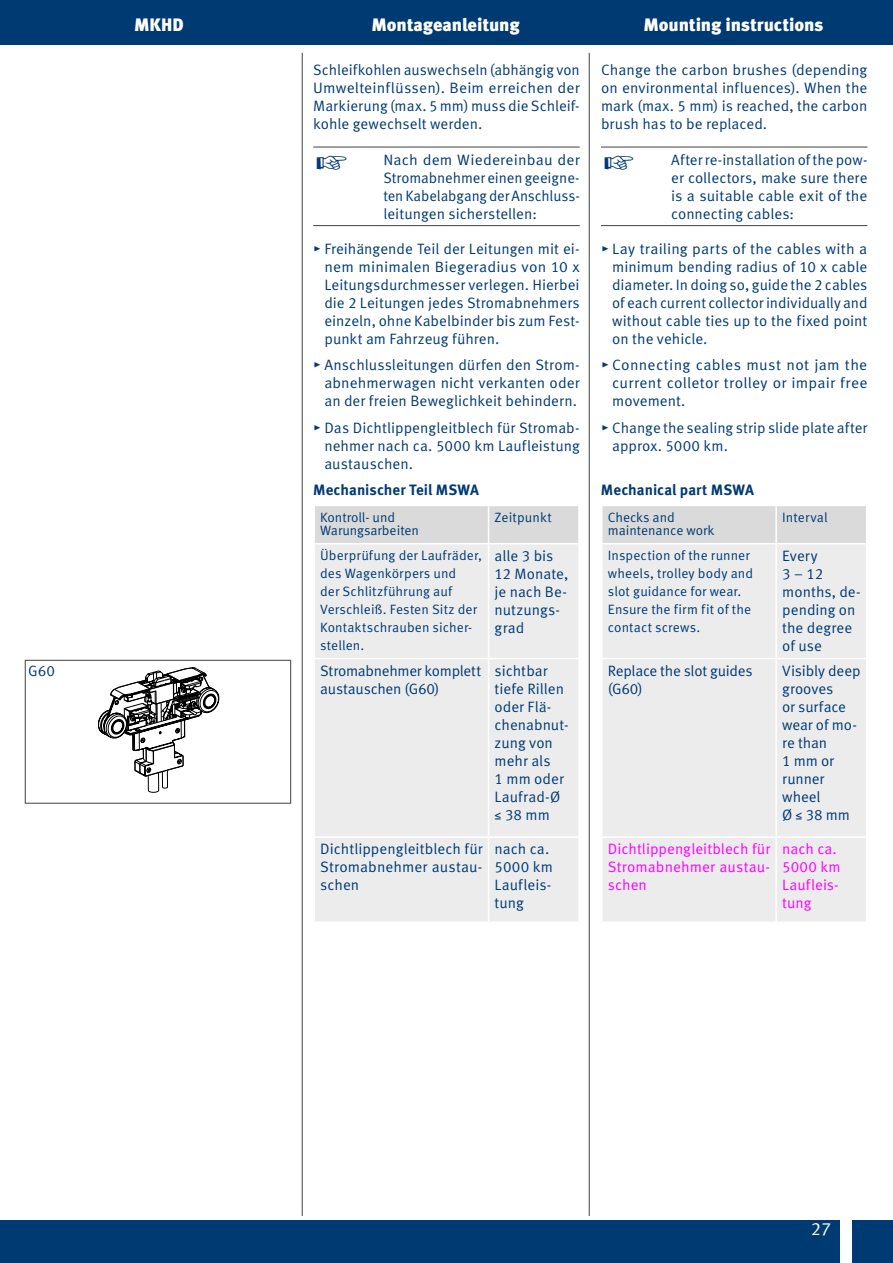
<style>
.page{position:relative;width:893px;height:1263px;background:#fff}
.page>*{position:absolute;margin:0;border:0;box-sizing:border-box;transform-origin:0 0}
.t1{font:900 18px "Meta Pro";letter-spacing:-.01em;color:#fff}
.t2{font:18px "Meta Pro";color:#fff}
.t3{font:15px/18px "Meta Pro";color:#003a73;text-align:justify}
.t4{font:15px/18px "Meta Pro";color:#f0f;text-align:justify}
.t5{font:15px/18px "Meta Pro";letter-spacing:-.02em;color:#003a73}
.t6{font:700 15px "Meta Pro";color:#003a73}
.t7{font:13.5px/18px "Meta Pro";letter-spacing:.005em;color:#003a73}
</style>
<div class="page">
<div style="left:0;top:1220px;width:893px;height:43px;background:#003a73"></div>
<div style="left:840px;top:1220px;width:11px;height:43px;background:#fff"></div>
<hr style="left:589px;top:53px;width:1px;height:1163px;background:#565656">
<hr style="left:302px;top:53px;width:1px;height:1163px;background:#565656">
<div style="left:0;top:0;width:893px;height:45px;background:#003a73"></div>
<hr style="left:313px;top:146px;width:267px;height:2px;background:#565656">
<hr style="left:313px;top:225px;width:267px;height:1px;background:#565656">
<hr style="left:601px;top:146px;width:266px;height:2px;background:#565656">
<hr style="left:601px;top:225px;width:266px;height:1px;background:#565656">
<div style="left:315px;top:506px;width:263px;height:37px;background:#dadada"></div>
<div style="left:315px;top:544px;width:263px;height:377px;background:#ececed"></div>
<hr style="left:488px;top:506px;width:1px;height:37px;background:#fff">
<hr style="left:488px;top:544px;width:1px;height:114px;background:#fff">
<hr style="left:313px;top:658px;width:176px;height:1px;background:#fff">
<hr style="left:489px;top:658px;width:91px;height:1px;background:#fff">
<hr style="left:488px;top:659px;width:1px;height:177px;background:#fff">
<hr style="left:313px;top:836px;width:176px;height:2px;background:#fff">
<hr style="left:489px;top:836px;width:91px;height:2px;background:#fff">
<hr style="left:488px;top:838px;width:1px;height:83px;background:#fff">
<div style="left:603px;top:506px;width:263px;height:37px;background:#dadada"></div>
<div style="left:603px;top:544px;width:263px;height:377px;background:#ececed"></div>
<hr style="left:775px;top:506px;width:2px;height:37px;background:#fff">
<hr style="left:775px;top:544px;width:2px;height:114px;background:#fff">
<hr style="left:601px;top:658px;width:175px;height:1px;background:#fff">
<hr style="left:776px;top:658px;width:91px;height:1px;background:#fff">
<hr style="left:775px;top:659px;width:2px;height:177px;background:#fff">
<hr style="left:601px;top:836px;width:175px;height:2px;background:#fff">
<hr style="left:776px;top:836px;width:91px;height:2px;background:#fff">
<hr style="left:775px;top:838px;width:2px;height:83px;background:#fff">
<svg style="left:98px;top:668px;width:121px;height:125px"></svg>
<div style="left:25px;top:660px;width:266px;height:144px;border:1px solid #565656"></div>
<div style="left:26px;top:661px;width:30px;height:18px;background:#fff"></div>
<p class="t3" style="left:28px;top:661px;width:28px">G60</p>
<p class="t1" style="left:134px;top:14px;width:51px">MKHD</p>
<p class="t1" style="left:371px;top:14px;width:150px">Montageanleitung</p>
<p class="t1" style="left:643px;top:14px;width:182px">Mounting instructions</p>
<p class="t3" style="left:313px;top:61px;width:268px">Schleifkohlen auswechseln (abhängig von Umwelteinflüssen). Beim erreichen der Markierung (max. 5 mm) muss die Schleif&shy;kohle gewechselt werden.</p>
<p class="t3" style="left:383px;top:151px;width:198px;text-indent:-70px">★ Nach dem Wiedereinbau der Stromabnehmer einen geeigne&shy;ten Kabelabgang der Anschluss&shy;leitungen sicherstellen:</p>
<p class="t3" style="left:324px;top:240px;width:257px;text-indent:-11px">▸ Freihängende Teil der Leitungen mit ei&shy;nem minimalen Biegeradius von 10 x Leitungsdurchmesser verlegen. Hierbei die 2 Leitungen jedes Stromabnehmers einzeln, ohne Kabelbinder bis zum Fest&shy;punkt am Fahrzeug führen.</p>
<p class="t3" style="left:324px;top:356px;width:257px;text-indent:-11px">▸ Anschlussleitungen dürfen den Strom&shy;abnehmerwagen nicht verkanten oder an der freien Beweglichkeit behindern.</p>
<p class="t3" style="left:324px;top:419px;width:257px;text-indent:-11px">▸ Das Dichtlippengleitblech für Stromab&shy;nehmer nach ca. 5000 km Laufleistung austauschen.</p>
<p class="t6" style="left:313px;top:480px;width:167px">Mechanischer Teil MSWA</p>
<p class="t3" style="left:601px;top:61px;width:268px">Change the carbon brushes (depending on environmental influences). When the mark (max. 5 mm) is reached, the carbon brush has to be replaced.</p>
<p class="t3" style="left:671px;top:151px;width:198px;text-indent:-70px">★ After re-installation of the pow&shy;er collectors, make sure there is a suitable cable exit of the connecting cables:</p>
<p class="t3" style="left:612px;top:240px;width:257px;text-indent:-11px">▸ Lay trailing parts of the cables with a minimum bending radius of 10 x cable diameter. In doing so, guide the 2 cables of each current collector individually and without cable ties up to the fixed point on the vehicle.</p>
<p class="t3" style="left:612px;top:356px;width:257px;text-indent:-11px">▸ Connecting cables must not jam the current colletor trolley or impair free movement.</p>
<p class="t3" style="left:612px;top:419px;width:257px;text-indent:-11px">▸ Change the sealing strip slide plate after approx. 5000 km.</p>
<p class="t6" style="left:601px;top:480px;width:154px">Mechanical part MSWA</p>
<p class="t7" style="left:320px;top:510px;width:100px;line-height:13.5px">Kontroll- und<br>Warungsarbeiten</p>
<p class="t7" style="left:495px;top:508px;width:59px">Zeitpunkt</p>
<p class="t7" style="left:320px;top:546px;width:163px">Überprüfung der Laufräder, des Wagenkörpers und<br>der Schlitzführung auf<br>Verschleiß. Festen Sitz der<br>Kontaktschrauben sicher&shy;stellen.</p>
<p class="t3" style="left:495px;top:547px;width:75px;text-align:left">alle 3 bis<br>12 Monate, je nach Be&shy;nutzungs&shy;grad</p>
<p class="t5" style="left:320px;top:662px;width:163px">Stromabnehmer komplett austauschen (G60)</p>
<p class="t3" style="left:495px;top:662px;width:75px;text-align:left">sichtbar tiefe Rillen oder Flä&shy;chenabnut&shy;zung von mehr als<br>1 mm oder<br>Laufrad-Ø ≤ 38 mm</p>
<p class="t3" style="left:320px;top:840px;width:164px">Dichtlippengleitblech für Stromabnehmer austau&shy;schen</p>
<p class="t3" style="left:495px;top:840px;width:60px;text-align:left">nach ca.<br>5000 km<br>Laufleis&shy;tung</p>
<p class="t7" style="left:608px;top:510px;width:108px;line-height:13.5px">Checks and maintenance work</p>
<p class="t7" style="left:782px;top:508px;width:47px">Interval</p>
<p class="t7" style="left:608px;top:546px;width:147px">Inspection of the runner wheels, trolley body and slot guidance for wear.<br>Ensure the firm fit of the contact screws.</p>
<p class="t3" style="left:782px;top:547px;width:80px;text-align:left">Every<br>3 – 12 months, de&shy;pending on the degree of use</p>
<p class="t5" style="left:608px;top:662px;width:146px">Replace the slot guides (G60)</p>
<p class="t3" style="left:782px;top:662px;width:80px;text-align:left">Visibly deep grooves<br>or surface wear of mo&shy;re than<br>1 mm or runner wheel<br>Ø ≤ 38 mm</p>
<p class="t4" style="left:608px;top:840px;width:164px">Dichtlippengleitblech für Stromabnehmer austau&shy;schen</p>
<p class="t4" style="left:782px;top:840px;width:60px;text-align:left">nach ca.<br>5000 km<br>Laufleis&shy;tung</p>
<p class="t2" style="left:811px;top:1218px;width:22px">27</p>
</div>
